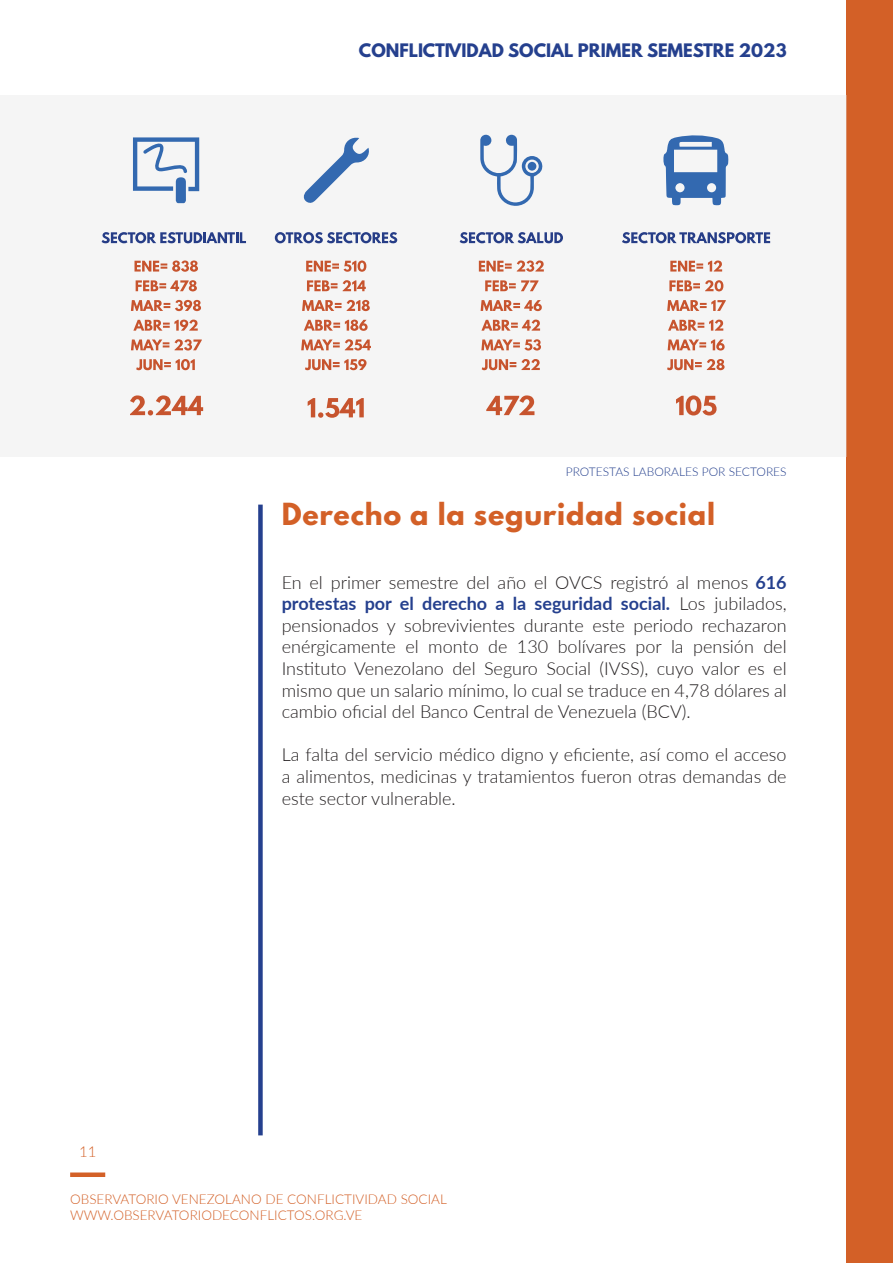
<style>
.page{position:relative;width:893px;height:1263px;background:#fff}
.page>*{position:absolute;margin:0;border:0;box-sizing:border-box;transform-origin:0 0}
.t1{font:700 27px "League Spartan";letter-spacing:.03em;color:#d36027}
.t2{font:300 18px/21.6px "Lato";color:#231f20;text-align:justify}
.t3{font:700 16.5px "League Spartan";color:#25408e}
.t4{font:300 15px "Lato";color:#d36027}
.t5{font:300 13.5px/16.2px "Lato";color:#d36027}
.t6{font:300 12px "Lato";color:#25408e}
.s1{font-weight:700;color:#25408e}
</style>
<div class="page">
<div style="left:846px;top:0;width:47px;height:1263px;background:#d36027"></div>
<div style="left:70px;top:1172px;width:35px;height:5px;background:#d36027"></div>
<div style="left:258px;top:505px;width:5px;height:630px;background:#25408e"></div>
<div style="left:0;top:96px;width:846px;height:361px;background:#f5f5f5"></div>
<svg style="left:480px;top:135px;width:63px;height:71px"></svg>
<div style="left:528px;top:162px;width:8px;height:9px;background:#3369b0;border-radius:50%"></div>
<svg style="left:133px;top:137px;width:66px;height:66px"></svg>
<svg style="left:622px;top:232px;width:148px;height:11px"></svg>
<svg style="left:676px;top:395px;width:41px;height:20px"></svg>
<svg style="left:102px;top:232px;width:144px;height:11px"></svg>
<svg style="left:130px;top:395px;width:73px;height:20px"></svg>
<svg style="left:275px;top:232px;width:122px;height:11px"></svg>
<svg style="left:308px;top:398px;width:56px;height:20px"></svg>
<svg style="left:460px;top:232px;width:103px;height:11px"></svg>
<svg style="left:670px;top:260px;width:52px;height:12px"></svg>
<svg style="left:669px;top:280px;width:54px;height:11px"></svg>
<svg style="left:667px;top:300px;width:59px;height:11px"></svg>
<svg style="left:668px;top:320px;width:55px;height:11px"></svg>
<svg style="left:668px;top:339px;width:57px;height:11px"></svg>
<svg style="left:667px;top:359px;width:57px;height:11px"></svg>
<svg style="left:134px;top:260px;width:64px;height:12px"></svg>
<svg style="left:136px;top:280px;width:61px;height:11px"></svg>
<svg style="left:131px;top:300px;width:70px;height:11px"></svg>
<svg style="left:133px;top:320px;width:65px;height:11px"></svg>
<svg style="left:131px;top:339px;width:38px;height:11px"></svg>
<svg style="left:175px;top:339px;width:27px;height:11px"></svg>
<svg style="left:136px;top:359px;width:59px;height:11px"></svg>
<svg style="left:306px;top:260px;width:60px;height:12px"></svg>
<svg style="left:307px;top:280px;width:30px;height:11px"></svg>
<svg style="left:343px;top:280px;width:23px;height:11px"></svg>
<svg style="left:302px;top:300px;width:68px;height:11px"></svg>
<svg style="left:304px;top:320px;width:64px;height:11px"></svg>
<svg style="left:301px;top:339px;width:70px;height:11px"></svg>
<svg style="left:305px;top:359px;width:62px;height:11px"></svg>
<svg style="left:479px;top:260px;width:65px;height:12px"></svg>
<svg style="left:485px;top:280px;width:53px;height:11px"></svg>
<svg style="left:481px;top:300px;width:61px;height:11px"></svg>
<svg style="left:481px;top:320px;width:59px;height:11px"></svg>
<svg style="left:481px;top:339px;width:60px;height:11px"></svg>
<svg style="left:482px;top:359px;width:58px;height:11px"></svg>
<svg style="left:486px;top:395px;width:48px;height:20px"></svg>
<svg style="left:663px;top:135px;width:65px;height:70px"></svg>
<svg style="left:303px;top:137px;width:66px;height:66px"></svg>
<p class="t3" style="left:359px;top:42px;width:429px">CONFLICTIVIDAD SOCIAL PRIMER SEMESTRE 2023</p>
<p class="t6" style="left:566px;top:463px;width:222px">PROTESTAS LABORALES POR SECTORES</p>
<h1 class="t1" style="left:282px;top:501px;width:435px">Derecho a la seguridad social</h1>
<p class="t4" style="left:79px;top:1146px;width:19px">11</p>
<p class="t2" style="left:282px;top:571px;width:506px">En el primer semestre del año el OVCS registró al menos <span class="s1">616 protestas por el derecho a la seguridad social.</span> Los jubilados, pensionados y sobrevivientes durante este periodo rechazaron enérgicamente el monto de 130 bolívares por la pensión del Instituto Venezolano del Seguro Social (IVSS), cuyo valor es el mismo que un salario mínimo, lo cual se traduce en 4,78 dólares al cambio oficial del Banco Central de Venezuela (BCV).</p>
<p class="t2" style="left:282px;top:743px;width:506px">La falta del servicio médico digno y eficiente, así como el acceso a alimentos, medicinas y tratamientos fueron otras demandas de este sector vulnerable.</p>
<p class="t5" style="left:70px;top:1191px;width:378px">OBSERVATORIO VENEZOLANO DE CONFLICTIVIDAD SOCIAL<br>WWW.OBSERVATORIODECONFLICTOS.ORG.VE</p>
</div>
